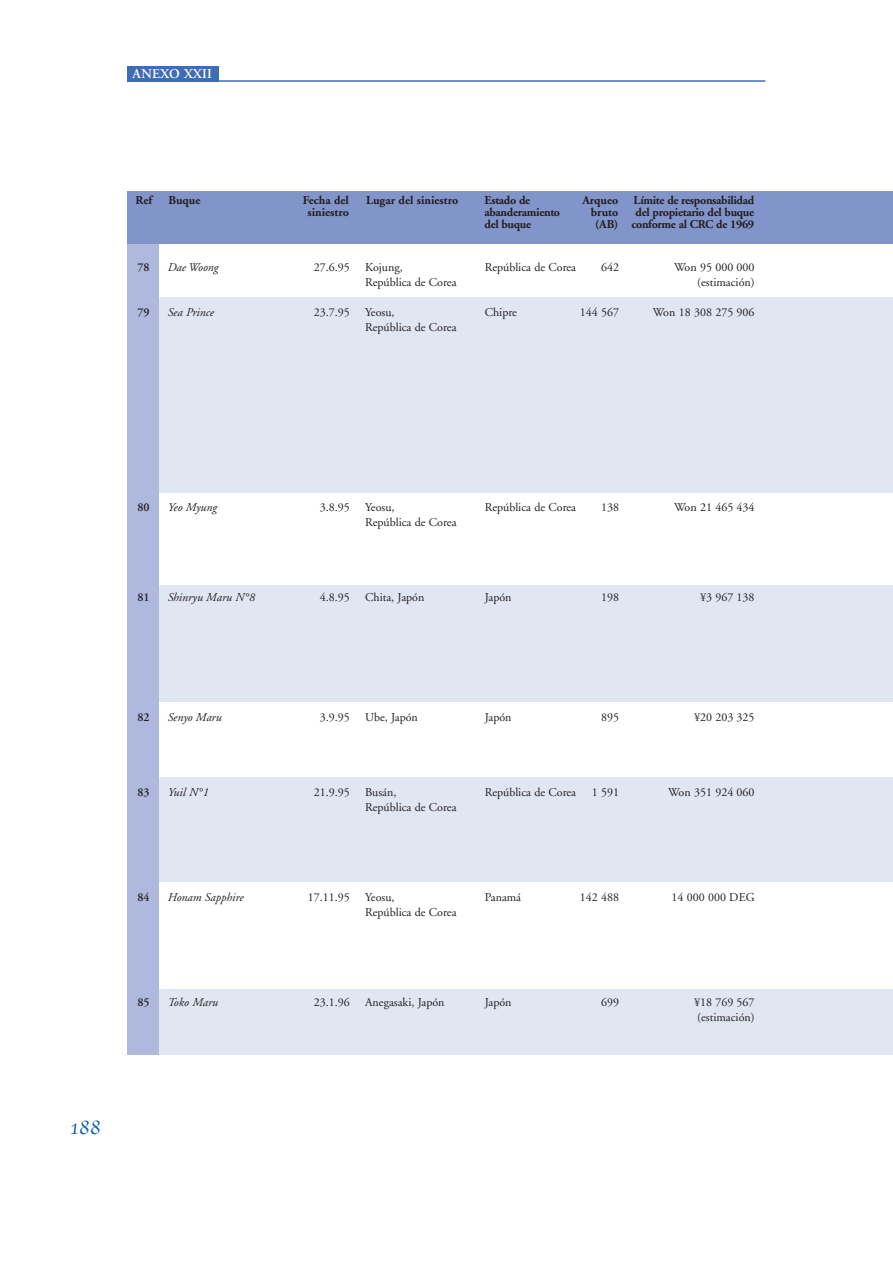
<style>
.page{position:relative;width:893px;height:1263px;background:#fff}
.page>*{position:absolute;margin:0;border:0;box-sizing:border-box;transform-origin:0 0}
.t1{font:21px "Apple Chancery";color:#0157a8}
.t2{font:600 13.5px "Adobe Garamond";letter-spacing:.025em;color:#fff}
.t3{font:12px/15px "Adobe Garamond";color:#231f20}
.t4{font:700 12px/12px "Adobe Garamond";letter-spacing:-.025em;color:#231f20}
.t5{font:italic 12px "Adobe Garamond";color:#231f20}
.t6{font:700 12px/12px "Adobe Garamond";color:#231f20;text-align:center}
.t7{font:600 12px "Adobe Garamond";letter-spacing:-.005em;color:#231f20}
</style>
<div class="page">
<div style="left:148px;top:777px;width:745px;height:105px;background:#e1e6f3"></div>
<div style="left:138px;top:989px;width:755px;height:65px;background:#e1e6f3"></div>
<div style="left:148px;top:585px;width:745px;height:117px;background:#e1e6f3"></div>
<div style="left:148px;top:298px;width:745px;height:195px;background:#e1e6f3"></div>
<div style="left:128px;top:236px;width:31px;height:818px;background:#aeb9dd"></div>
<div style="left:128px;top:191px;width:765px;height:53px;background:#8295cb"></div>
<div style="left:128px;top:66px;width:91px;height:16px;background:#3e6db6"></div>
<hr style="left:206px;top:80px;width:559px;height:2px;background:#3e6db6">
<p class="t2" style="left:133px;top:69px;width:81px">ANEXO XXII</p>
<p class="t4" style="left:136px;top:195px;width:18px">Ref</p>
<p class="t4" style="left:169px;top:195px;width:33px">Buque</p>
<p class="t6" style="left:303px;top:195px;width:48px">Fecha del siniestro</p>
<p class="t6" style="left:366px;top:195px;width:94px">Lugar del siniestro</p>
<p class="t4" style="left:485px;top:195px;width:77px">Estado de abanderamiento del buque</p>
<p class="t6" style="left:582px;top:195px;width:37px;text-align:right">Arqueo bruto (AB)</p>
<p class="t4" style="left:631px;top:195px;width:124px;text-align:center">Límite de responsabilidad del propietario del buque conforme al CRC de 1969</p>
<p class="t7" style="left:137px;top:262px;width:14px">78</p>
<p class="t5" style="left:168px;top:262px;width:52px">Dae Woong</p>
<p class="t3" style="left:314px;top:261px;width:37px">27.6.95</p>
<p class="t3" style="left:365px;top:261px;width:39px">Kojung,</p>
<p class="t3" style="left:485px;top:261px;width:93px">República de Corea</p>
<p class="t3" style="left:601px;top:261px;width:19px">642</p>
<p class="t3" style="left:674px;top:261px;width:82px">Won 95 000 000</p>
<p class="t3" style="left:365px;top:276px;width:93px">República de Corea</p>
<p class="t3" style="left:697px;top:276px;width:59px">(estimación)</p>
<p class="t7" style="left:137px;top:307px;width:14px">79</p>
<p class="t5" style="left:168px;top:307px;width:48px">Sea Prince</p>
<p class="t3" style="left:314px;top:306px;width:37px">23.7.95</p>
<p class="t3" style="left:365px;top:306px;width:31px">Yeosu,</p>
<p class="t3" style="left:485px;top:306px;width:34px">Chipre</p>
<p class="t3" style="left:580px;top:306px;width:41px">144 567</p>
<p class="t3" style="left:653px;top:306px;width:103px">Won 18 308 275 906</p>
<p class="t3" style="left:365px;top:321px;width:93px">República de Corea</p>
<p class="t7" style="left:137px;top:502px;width:14px">80</p>
<p class="t5" style="left:168px;top:502px;width:51px">Yeo Myung</p>
<p class="t3" style="left:320px;top:501px;width:31px">3.8.95</p>
<p class="t3" style="left:365px;top:501px;width:31px">Yeosu,</p>
<p class="t3" style="left:485px;top:501px;width:93px">República de Corea</p>
<p class="t3" style="left:601px;top:501px;width:19px">138</p>
<p class="t3" style="left:674px;top:501px;width:82px">Won 21 465 434</p>
<p class="t3" style="left:365px;top:516px;width:93px">República de Corea</p>
<p class="t7" style="left:137px;top:592px;width:14px">81</p>
<p class="t5" style="left:168px;top:592px;width:89px">Shinryu Maru N°8</p>
<p class="t3" style="left:320px;top:591px;width:31px">4.8.95</p>
<p class="t3" style="left:365px;top:591px;width:61px">Chita, Japón</p>
<p class="t3" style="left:485px;top:591px;width:28px">Japón</p>
<p class="t3" style="left:601px;top:591px;width:19px">198</p>
<p class="t3" style="left:700px;top:591px;width:56px">¥3 967 138</p>
<p class="t7" style="left:137px;top:712px;width:14px">82</p>
<p class="t5" style="left:168px;top:712px;width:56px">Senyo Maru</p>
<p class="t3" style="left:320px;top:711px;width:31px">3.9.95</p>
<p class="t3" style="left:365px;top:711px;width:54px">Ube, Japón</p>
<p class="t3" style="left:485px;top:711px;width:28px">Japón</p>
<p class="t3" style="left:601px;top:711px;width:19px">895</p>
<p class="t3" style="left:694px;top:711px;width:62px">¥20 203 325</p>
<p class="t7" style="left:137px;top:787px;width:14px">83</p>
<p class="t5" style="left:168px;top:787px;width:43px">Yuil N°1</p>
<p class="t3" style="left:314px;top:786px;width:38px">21.9.95</p>
<p class="t3" style="left:365px;top:786px;width:33px">Busán,</p>
<p class="t3" style="left:485px;top:786px;width:93px">República de Corea</p>
<p class="t3" style="left:592px;top:786px;width:29px">1 591</p>
<p class="t3" style="left:668px;top:786px;width:88px">Won 351 924 060</p>
<p class="t3" style="left:365px;top:801px;width:93px">República de Corea</p>
<p class="t7" style="left:137px;top:892px;width:14px">84</p>
<p class="t5" style="left:168px;top:892px;width:77px">Honam Sapphire</p>
<p class="t3" style="left:308px;top:891px;width:43px">17.11.95</p>
<p class="t3" style="left:365px;top:891px;width:31px">Yeosu,</p>
<p class="t3" style="left:485px;top:891px;width:38px">Panamá</p>
<p class="t3" style="left:580px;top:891px;width:41px">142 488</p>
<p class="t3" style="left:671px;top:891px;width:85px">14 000 000 DEG</p>
<p class="t3" style="left:365px;top:906px;width:93px">República de Corea</p>
<p class="t7" style="left:137px;top:997px;width:14px">85</p>
<p class="t5" style="left:168px;top:997px;width:52px">Toko Maru</p>
<p class="t3" style="left:314px;top:996px;width:37px">23.1.96</p>
<p class="t3" style="left:365px;top:996px;width:81px">Anegasaki, Japón</p>
<p class="t3" style="left:485px;top:996px;width:28px">Japón</p>
<p class="t3" style="left:601px;top:996px;width:19px">699</p>
<p class="t3" style="left:694px;top:996px;width:62px">¥18 769 567 (estimación)</p>
<h1 class="t1" style="left:70px;top:1110px;width:32px">188</h1>
</div>
